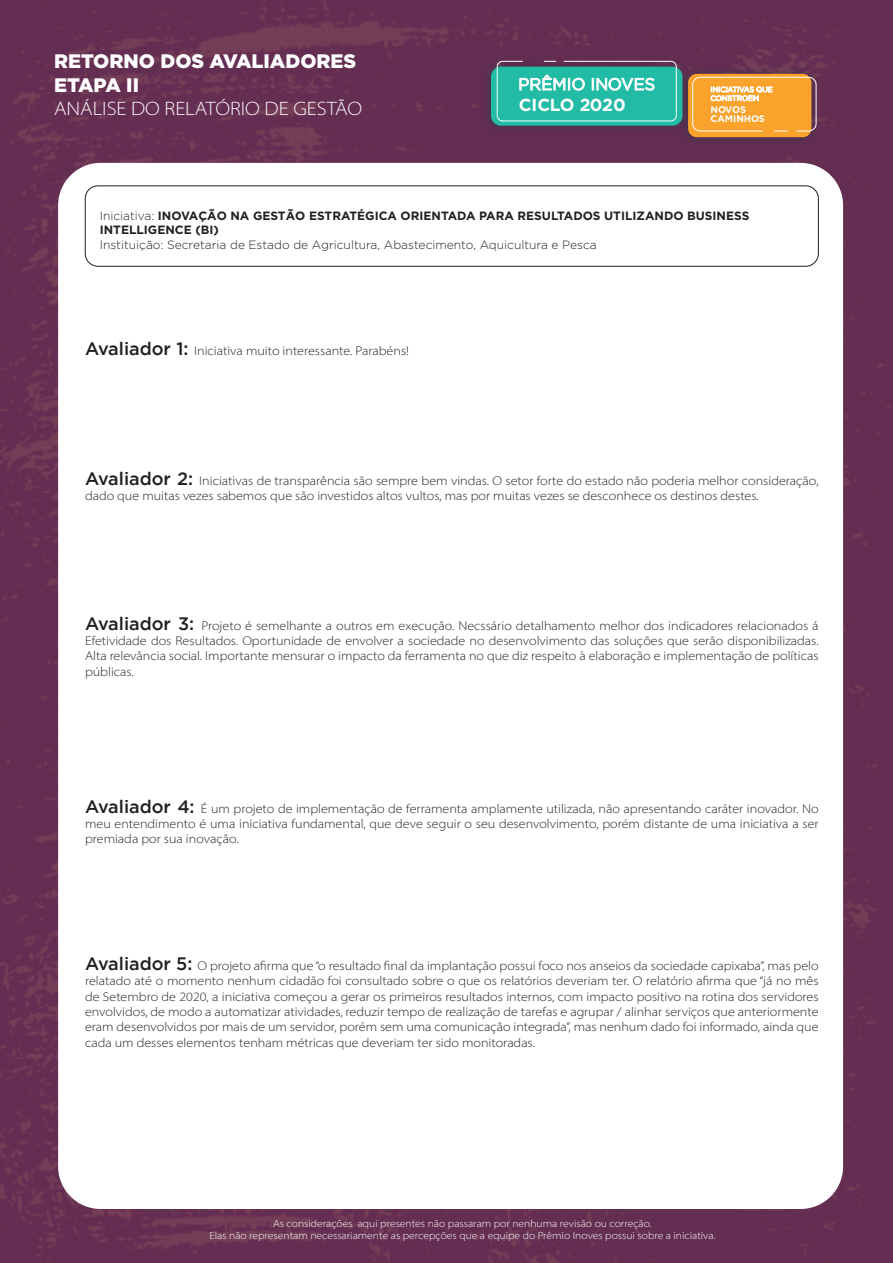
<style>
.page{position:relative;width:893px;height:1263px;background:#fff}
.page>*{position:absolute;margin:0;border:0;box-sizing:border-box;transform-origin:0 0}
.t1{font:900 19.5px/23.4px "Gotham";color:#fff}
.t2{font:19.5px "Myriad Variable Concept";color:#fff}
.t3{font:700 17.4px "Gotham";letter-spacing:-.01em;color:#fff}
.t4{font:16.65px "Gotham";color:#fff}
.t5{font:12.75px/15.3px "Myriad Variable Concept";color:#231f20;text-align:justify}
.t6{font:700 12px/14.4px "Gotham";color:#231f20}
.t7{font:300 12px "Gotham";color:#231f20}
.t8{font:10.5px/12.6px "Myriad Variable Concept";color:#fff;text-align:center}
.t9{font:700 9.6px/9px "Gotham";letter-spacing:-.005em;color:#fff}
.t10{font:7.2px/8.7px "Gotham";color:#fff}
.s1{font-weight:300}
.s2{font-family:"Gotham";font-weight:500;font-size:18px}
</style>
<div class="page">
<img style="left:0;top:0;width:893px;height:1263px">
<div style="left:58px;top:163px;width:785px;height:1046px;background:#fff;border-radius:43px"></div>
<img style="left:675px;top:63px;width:147px;height:87px">
<div style="left:688px;top:74px;width:123px;height:63px;background:#f9a22c;border-radius:9px"></div>
<div style="left:692px;top:77px;width:125px;height:54px;border:1px solid #fff;border-radius:7px"></div>
<img style="left:477px;top:56px;width:216px;height:83px">
<div style="left:491px;top:67px;width:191px;height:59px;background:#22bba6;border-radius:10px"></div>
<div style="left:497px;top:61px;width:180px;height:60px;border:1px solid #fff;border-radius:6px"></div>
<svg style="left:544px;top:61px;width:12px;height:1px"></svg>
<div style="left:85px;top:186px;width:734px;height:80px;border:1px solid #1d2124;border-radius:13px"></div>
<h1 class="t1" style="left:54px;top:49px;width:304px">RETORNO DOS AVALIADORES<br>ETAPA II</h1>
<h1 class="t2" style="left:54px;top:97px;width:310px">ANÁLISE DO RELATÓRIO DE GESTÃO</h1>
<h3 class="t4" style="left:518px;top:75px;width:138px">PRÊMIO INOVES</h3>
<h2 class="t3" style="left:519px;top:95px;width:108px">CICLO 2020</h2>
<p class="t10" style="left:710px;top:85px;width:64px">INICIATIVAS QUE<br>CONSTROEM</p>
<p class="t9" style="left:710px;top:104px;width:56px">NOVOS<br>CAMINHOS</p>
<p class="t6" style="left:100px;top:208px;width:651px"><span class="s1">Iniciativa:</span> INOVAÇÃO NA GESTÃO ESTRATÉGICA ORIENTADA PARA RESULTADOS UTILIZANDO BUSINESS<br>INTELLIGENCE (BI)</p>
<p class="t7" style="left:100px;top:238px;width:498px">Instituição: Secretaria de Estado de Agricultura, Abastecimento, Aquicultura e Pesca</p>
<p class="t5" style="left:85px;top:343px;width:325px"><span class="s2">Avaliador 1:</span> Iniciativa muito interessante. Parabéns!</p>
<p class="t5" style="left:85px;top:473px;width:735px"><span class="s2">Avaliador 2:</span> Iniciativas de transparência são sempre bem vindas. O setor forte do estado não poderia melhor consideração, dado que muitas vezes sabemos que são investidos altos vultos, mas por muitas vezes se desconhece os destinos destes.</p>
<p class="t5" style="left:85px;top:618px;width:735px"><span class="s2">Avaliador 3:</span> Projeto é semelhante a outros em execução. Necssário detalhamento melhor dos indicadores relacionados á Efetividade dos Resultados. Oportunidade de envolver a sociedade no desenvolvimento das soluções que serão disponibilizadas.<br>Alta relevância social. Importante mensurar o impacto da ferramenta no que diz respeito à elaboração e implementação de políticas públicas.</p>
<p class="t5" style="left:85px;top:801px;width:735px"><span class="s2">Avaliador 4:</span> É um projeto de implementação de ferramenta amplamente utilizada, não apresentando caráter inovador. No meu entendimento é uma iniciativa fundamental, que deve seguir o seu desenvolvimento, porém distante de uma iniciativa a ser premiada por sua inovação.</p>
<p class="t5" style="left:85px;top:958px;width:735px"><span class="s2">Avaliador 5:</span> O projeto afirma que “o resultado final da implantação possui foco nos anseios da sociedade capixaba”, mas pelo relatado até o momento nenhum cidadão foi consultado sobre o que os relatórios deveriam ter. O relatório afirma que “já no mês de Setembro de 2020, a iniciativa começou a gerar os primeiros resultados internos, com impacto positivo na rotina dos servidores envolvidos, de modo a automatizar atividades, reduzir tempo de realização de tarefas e agrupar / alinhar serviços que anteriormente eram desenvolvidos por mais de um servidor, porém sem uma comunicação integrada”, mas nenhum dado foi informado, ainda que cada um desses elementos tenham métricas que deveriam ter sido monitoradas.</p>
<p class="t8" style="left:209px;top:1217px;width:508px">As considerações aqui presentes não passaram por nenhuma revisão ou correção.<br>Elas não representam necessariamente as percepções que a equipe do Prêmio Inoves possui sobre a iniciativa.</p>
</div>
